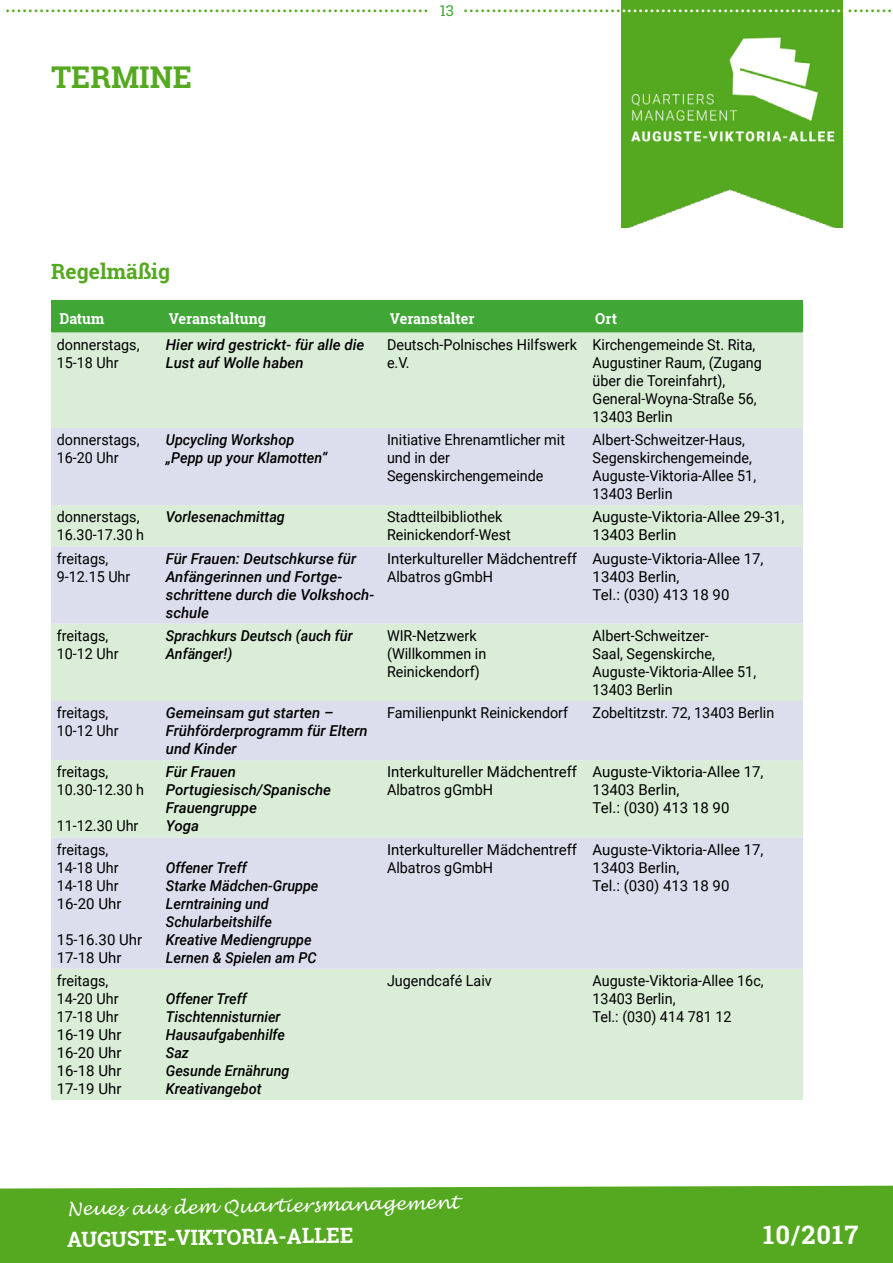
<style>
.page{position:relative;width:893px;height:1263px;background:#fff}
.page>*{position:absolute;margin:0;border:0;box-sizing:border-box;transform-origin:0 0}
.t1{font:700 30px "Roboto Slab";color:#55a920}
.t2{font:700 25.5px "Roboto Slab";letter-spacing:.04em;color:#fff}
.t3{font:700 21px "Roboto Slab";color:#fff}
.t4{font:700 21px "Roboto Slab";color:#55a920}
.t5{font:700 18px "Minion Pro";color:#55a920}
.t6{font:italic 18px "Lucida Handwriting";color:#fff}
.t7{font:15px/18px "Roboto";color:#000;scale:.96 1}
.t8{font:15px/18px "Roboto";color:#000}
.t9{font:italic 500 15px/18px "Roboto";color:#000;scale:.96 1}
.t10{font:italic 500 15px/18px "Roboto";color:#000}
.t11{font:700 15px "Roboto Slab";color:#fff;scale:.96 1}
.t12{font:15px "Roboto Slab";color:#40a636}
.s1{color:#fff}
</style>
<div class="page">
<div style="left:0;top:1185px;width:893px;height:78px;background:#55a920"></div>
<div style="left:51px;top:300px;width:752px;height:33px;background:#40a636"></div>
<div style="left:51px;top:333px;width:752px;height:767px;background:#d9edd7"></div>
<svg style="left:51px;top:428px;width:752px;height:541px;background:#dae3e5"></svg>
<img style="left:621px;top:0;width:222px;height:227px">
<p class="t12" style="left:440px;top:0;width:16px">13</p>
<p class="t5" style="left:6px;top:-7px;width:888px">.............................................................................................................<span class="s1">........................................</span>........</p>
<h1 class="t1" style="left:51px;top:56px;width:142px">TERMINE</h1>
<h3 class="t4" style="left:51px;top:257px;width:120px">Regelmäßig</h3>
<p class="t11" style="left:60px;top:308px;width:48px">Datum</p>
<p class="t11" style="left:169px;top:308px;width:103px">Veranstaltung</p>
<p class="t11" style="left:390px;top:308px;width:90px">Veranstalter</p>
<p class="t11" style="left:595px;top:308px;width:24px">Ort</p>
<p class="t7" style="left:57px;top:335px;width:88px">donnerstags,<br>15-18 Uhr</p>
<p class="t10" style="left:166px;top:335px;width:200px">Hier wird gestrickt- für alle die<br>Lust auf Wolle haben</p>
<p class="t7" style="left:387px;top:335px;width:199px">Deutsch-Polnisches Hilfswerk e.V.</p>
<p class="t7" style="left:593px;top:335px;width:178px">Kirchengemeinde St. Rita,<br>Augustiner Raum, (Zugang über die Toreinfahrt),<br>General-Woyna-Straße 56,<br>13403 Berlin</p>
<p class="t7" style="left:57px;top:430px;width:88px">donnerstags,<br>16-20 Uhr</p>
<p class="t9" style="left:166px;top:430px;width:170px">Upcycling Workshop „Pepp up your Klamotten“</p>
<p class="t7" style="left:387px;top:430px;width:187px">Initiative Ehrenamtlicher mit und in der<br>Segenskirchengemeinde</p>
<p class="t7" style="left:593px;top:430px;width:172px">Albert-Schweitzer-Haus,<br>Segenskirchengemeinde,<br>Auguste-Viktoria-Allee 51,<br>13403 Berlin</p>
<p class="t7" style="left:57px;top:507px;width:93px">donnerstags,<br>16.30-17.30 h</p>
<p class="t9" style="left:166px;top:507px;width:125px">Vorlesenachmittag</p>
<p class="t7" style="left:387px;top:507px;width:131px">Stadtteilbibliothek<br>Reinickendorf-West</p>
<p class="t8" style="left:593px;top:507px;width:193px">Auguste-Viktoria-Allee 29-31,<br>13403 Berlin</p>
<p class="t7" style="left:57px;top:549px;width:78px">freitags,<br>9-12.15 Uhr</p>
<p class="t10" style="left:166px;top:549px;width:210px">Für Frauen: Deutschkurse für<br>Anfängerinnen und Fortge&shy;schrittene durch die Volkshoch&shy;schule</p>
<p class="t8" style="left:387px;top:549px;width:192px">Interkultureller Mädchentreff<br>Albatros gGmbH</p>
<p class="t8" style="left:593px;top:549px;width:172px">Auguste-Viktoria-Allee 17,<br>13403 Berlin,<br>Tel.: (030) 413 18 90</p>
<p class="t7" style="left:57px;top:626px;width:66px">freitags,<br>10-12 Uhr</p>
<p class="t9" style="left:166px;top:626px;width:196px">Sprachkurs Deutsch (auch für<br>Anfänger!)</p>
<p class="t7" style="left:387px;top:626px;width:105px">WIR-Netzwerk (Willkommen in<br>Reinickendorf)</p>
<p class="t7" style="left:593px;top:626px;width:172px">Albert-Schweitzer-<br>Saal, Segenskirche,<br>Auguste-Viktoria-Allee 51,<br>13403 Berlin</p>
<p class="t7" style="left:57px;top:703px;width:66px">freitags,<br>10-12 Uhr</p>
<p class="t10" style="left:166px;top:703px;width:203px">Gemeinsam gut starten –<br>Frühförderprogramm für Eltern und Kinder</p>
<p class="t7" style="left:387px;top:703px;width:190px">Familienpunkt Reinickendorf</p>
<p class="t7" style="left:593px;top:703px;width:191px">Zobeltitzstr. 72, 13403 Berlin</p>
<p class="t7" style="left:57px;top:762px;width:93px">freitags,<br>10.30-12.30 h</p>
<p class="t7" style="left:57px;top:816px;width:87px">11-12.30 Uhr</p>
<p class="t10" style="left:166px;top:762px;width:167px">Für Frauen<br>Portugiesisch/Spanische<br>Frauengruppe<br>Yoga</p>
<p class="t8" style="left:387px;top:762px;width:192px">Interkultureller Mädchentreff<br>Albatros gGmbH</p>
<p class="t8" style="left:593px;top:762px;width:172px">Auguste-Viktoria-Allee 17,<br>13403 Berlin,<br>Tel.: (030) 413 18 90</p>
<p class="t7" style="left:57px;top:840px;width:69px">freitags,<br>14-18 Uhr<br>14-18 Uhr<br>16-20 Uhr</p>
<p class="t8" style="left:57px;top:930px;width:87px">15-16.30 Uhr<br>17-18 Uhr</p>
<p class="t7" style="left:57px;top:971px;width:69px">freitags,<br>14-20 Uhr<br>17-18 Uhr<br>16-19 Uhr<br>16-20 Uhr<br>16-18 Uhr<br>17-19 Uhr</p>
<p class="t9" style="left:166px;top:858px;width:160px">Offener Treff<br>Starke Mädchen-Gruppe<br>Lerntraining und<br>Schularbeitshilfe<br>Kreative Mediengruppe<br>Lernen &amp; Spielen am PC</p>
<p class="t9" style="left:166px;top:989px;width:130px">Offener Treff<br>Tischtennisturnier<br>Hausaufgabenhilfe<br>Saz<br>Gesunde Ernährung<br>Kreativangebot</p>
<p class="t8" style="left:387px;top:840px;width:192px">Interkultureller Mädchentreff<br>Albatros gGmbH</p>
<p class="t8" style="left:593px;top:840px;width:172px">Auguste-Viktoria-Allee 17,<br>13403 Berlin,<br>Tel.: (030) 413 18 90</p>
<p class="t7" style="left:387px;top:971px;width:111px">Jugendcafé Laiv</p>
<p class="t7" style="left:593px;top:971px;width:180px">Auguste-Viktoria-Allee 16c,<br>13403 Berlin,<br>Tel.: (030) 414 781 12</p>
<p class="t6" style="left:67px;top:1198px;width:393px;rotate:-1deg">Neues aus dem Quartiersmanagement</p>
<h3 class="t3" style="left:67px;top:1225px;width:288px;rotate:-1deg">AUGUSTE-VIKTORIA-ALLEE</h3>
<h2 class="t2" style="left:763px;top:1218px;width:96px">10/2017</h2>
</div>
